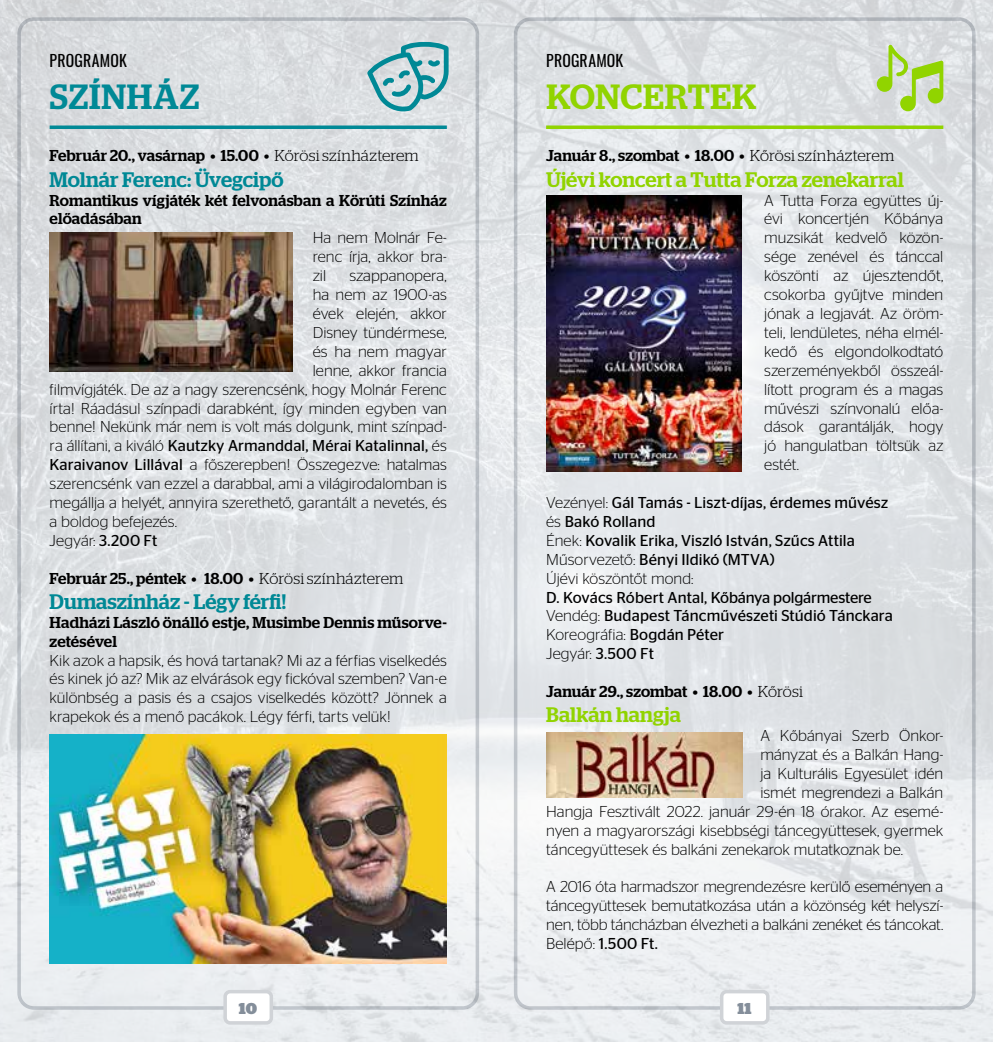
<style>
.page{position:relative;width:993px;height:1042px;background:#fff}
.page>*{position:absolute;margin:0;border:0;box-sizing:border-box;transform-origin:0 0}
.t1{font:500 35px "Stag";letter-spacing:.015em;color:#91d400}
.t2{font:500 35px "Stag";letter-spacing:.025em;color:#008996}
.t3{font:500 21px "Stag";color:#91d400}
.t4{font:500 21px "Stag";letter-spacing:.005em;color:#008996}
.t5{font:300 15.75px/18.9px "Stag Sans";color:#000;text-align:justify}
.t6{font:15.75px/18.9px "Stag Sans";letter-spacing:.005em;color:#000}
.t7{font:500 15.75px/18.9px "Stag";letter-spacing:.01em;color:#000}
.t8{font:15.75px "Oswald";letter-spacing:.01em;color:#000}
.t9{font:900 15.75px "Stag";color:#848e9a}
.s1{font-weight:300}
.s2{font-weight:400}
</style>
<div class="page">
<img style="left:0;top:0;width:992px;height:1042px">
<svg style="left:546px;top:125px;width:397px;height:4px;background:#9ad51d"></svg>
<svg style="left:50px;top:125px;width:396px;height:4px;background:#1b939f"></svg>
<svg style="left:876px;top:45px;width:67px;height:66px;background:#c3da9b"></svg>
<img style="left:50px;top:735px;width:396px;height:228px">
<img style="left:50px;top:233px;width:242px;height:139px">
<svg style="left:367px;top:42px;width:81px;height:69px;background:#9ac5ca"></svg>
<img style="left:546px;top:196px;width:194px;height:276px">
<img style="left:546px;top:732px;width:196px;height:65px">
<div style="left:17px;top:17px;width:462px;height:992px;border:4px solid #d0d3d7;border-radius:15px"></div>
<div style="left:513px;top:17px;width:462px;height:992px;border:4px solid #d0d3d7;border-radius:15px"></div>
<div style="left:225px;top:991px;width:46px;height:32px;background:#fff;border-radius:5px"></div>
<div style="left:223px;top:990px;width:50px;height:34px;border:4px solid #d0d3d7;border-radius:5px"></div>
<div style="left:721px;top:991px;width:46px;height:32px;background:#fff;border-radius:5px"></div>
<div style="left:719px;top:990px;width:50px;height:34px;border:4px solid #d0d3d7;border-radius:5px"></div>
<p class="t8" style="left:50px;top:49px;width:79px">PROGRAMOK</p>
<h1 class="t2" style="left:50px;top:76px;width:150px">SZÍNHÁZ</h1>
<p class="t7" style="left:50px;top:146px;width:370px">Február 20., vasárnap • 15.00 • <span class="s1">Kőrösi színházterem</span></p>
<h2 class="t4" style="left:50px;top:167px;width:235px">Molnár Ferenc: Üvegcipő</h2>
<p class="t7" style="left:50px;top:190px;width:398px">Romantikus vígjáték két felvonásban a Körúti Színház előadásában</p>
<p class="t5" style="left:313px;top:228px;width:135px">Ha nem Molnár Fe&shy;renc írja, akkor bra&shy;zil</p>
<p class="t5" style="left:349px;top:266px;width:99px">szappanopera,</p>
<p class="t5" style="left:313px;top:285px;width:135px">ha nem az 1900-as</p>
<p class="t5" style="left:313px;top:304px;width:135px">évek elején, akkor</p>
<p class="t5" style="left:313px;top:323px;width:135px">Disney tündérmese,</p>
<p class="t5" style="left:313px;top:342px;width:135px">és ha nem magyar</p>
<p class="t5" style="left:313px;top:360px;width:135px">lenne, akkor francia</p>
<p class="t5" style="left:50px;top:379px;width:398px">filmvígjáték. De az a nagy szerencsénk, hogy Molnár Ferenc</p>
<p class="t5" style="left:50px;top:398px;width:398px">írta! Ráadásul színpadi darabként, így minden egyben van</p>
<p class="t5" style="left:50px;top:417px;width:398px">benne! Nekünk már nem is volt más dolgunk, mint színpad-</p>
<p class="t6" style="left:50px;top:436px;width:398px"><span class="s1">ra állítani, a kiváló</span> Kautzky Armanddal, Mérai Katalinnal, <span class="s1">és</span></p>
<p class="t5" style="left:50px;top:455px;width:398px"><span class="s2">Karaivanov Lillával</span> a főszerepben! Összegezve: hatalmas</p>
<p class="t5" style="left:50px;top:474px;width:398px">szerencsénk van ezzel a darabbal, ami a világirodalomban is</p>
<p class="t5" style="left:50px;top:493px;width:398px">megállja a helyét, annyira szerethető, garantált a nevetés, és</p>
<p class="t5" style="left:50px;top:512px;width:129px">a boldog befejezés.</p>
<p class="t5" style="left:50px;top:531px;width:109px">Jegyár: <span class="s2">3.200 Ft</span></p>
<p class="t7" style="left:50px;top:568px;width:355px">Február 25., péntek • 18.00 • <span class="s1">Kőrösi színházterem</span></p>
<h2 class="t4" style="left:50px;top:589px;width:238px">Dumaszínház - Légy férfi!</h2>
<p class="t7" style="left:50px;top:612px;width:398px">Hadházi László önálló estje, Musimbe Dennis műsorve&shy;zetésével</p>
<p class="t5" style="left:50px;top:650px;width:398px">Kik azok a hapsik, és hová tartanak? Mi az a férfias viselkedés és kinek jó az? Mik az elvárások egy fickóval szemben? Van-e különbség a pasis és a csajos viselkedés között? Jönnek a krapekok és a menő pacákok. Légy férfi, tarts velük!</p>
<p class="t8" style="left:546px;top:49px;width:79px">PROGRAMOK</p>
<h1 class="t1" style="left:546px;top:76px;width:211px">KONCERTEK</h1>
<p class="t7" style="left:546px;top:146px;width:349px">Január 8., szombat • 18.00 • <span class="s1">Kőrösi színházterem</span></p>
<h2 class="t3" style="left:546px;top:167px;width:359px">Újévi koncert a Tutta Forza zenekarral</h2>
<p class="t5" style="left:764px;top:190px;width:180px">A Tutta Forza együttes új&shy;évi koncertjén Kőbánya muzsikát kedvelő közön&shy;sége zenével és tánccal köszönti az újesztendőt, csokorba gyűjtve minden jónak a legjavát. Az öröm&shy;teli, lendületes, néha elmél&shy;kedő és elgondolkodtató szerzeményekből összeál&shy;lított program és a magas művészi színvonalú előa&shy;dások garantálják, hogy jó hangulatban töltsük az estét.</p>
<p class="t6" style="left:546px;top:493px;width:344px"><span class="s1">Vezényel:</span> Gál Tamás - Liszt-díjas, érdemes művész <span class="s1">és</span> Bakó Rolland<br><span class="s1">Ének:</span> Kovalik Erika, Viszló István, Szűcs Attila <span class="s1">Műsorvezető:</span> Bényi Ildikó (MTVA)<br><span class="s1">Újévi köszöntőt mond:</span></p>
<p class="t6" style="left:546px;top:587px;width:348px">D. Kovács Róbert Antal, Kőbánya polgármestere <span class="s1">Vendég:</span> Budapest Táncművészeti Stúdió Tánckara <span class="s1">Koreográfia:</span> Bogdán Péter<br><span class="s1">Jegyár:</span> 3.500 Ft</p>
<p class="t7" style="left:546px;top:682px;width:258px">Január 29., szombat • 18.00 • <span class="s1">Kőrösi</span></p>
<h2 class="t3" style="left:546px;top:702px;width:136px">Balkán hangja</h2>
<p class="t5" style="left:760px;top:726px;width:184px">A Kőbányai Szerb Önkor-</p>
<p class="t5" style="left:760px;top:745px;width:184px">mányzat és a Balkán Hang-</p>
<p class="t5" style="left:760px;top:764px;width:184px">ja Kulturális Egyesület idén</p>
<p class="t5" style="left:760px;top:783px;width:184px">ismét megrendezi a Balkán</p>
<p class="t5" style="left:546px;top:801px;width:398px">Hangja Fesztivált 2022. január 29-én 18 órakor. Az esemé-</p>
<p class="t5" style="left:546px;top:820px;width:398px">nyen a magyarországi kisebbségi táncegyüttesek, gyermek</p>
<p class="t5" style="left:546px;top:839px;width:358px">táncegyüttesek és balkáni zenekarok mutatkoznak be.</p>
<p class="t5" style="left:546px;top:877px;width:398px">A 2016 óta harmadszor megrendezésre kerülő eseményen a táncegyüttesek bemutatkozása után a közönség két helyszí&shy;nen, több táncházban élvezheti a balkáni zenéket és táncokat.<br>Belépő: <span class="s2">1.500 Ft.</span></p>
<p class="t9" style="left:239px;top:999px;width:20px">10</p>
<p class="t9" style="left:737px;top:999px;width:16px">11</p>
</div>
